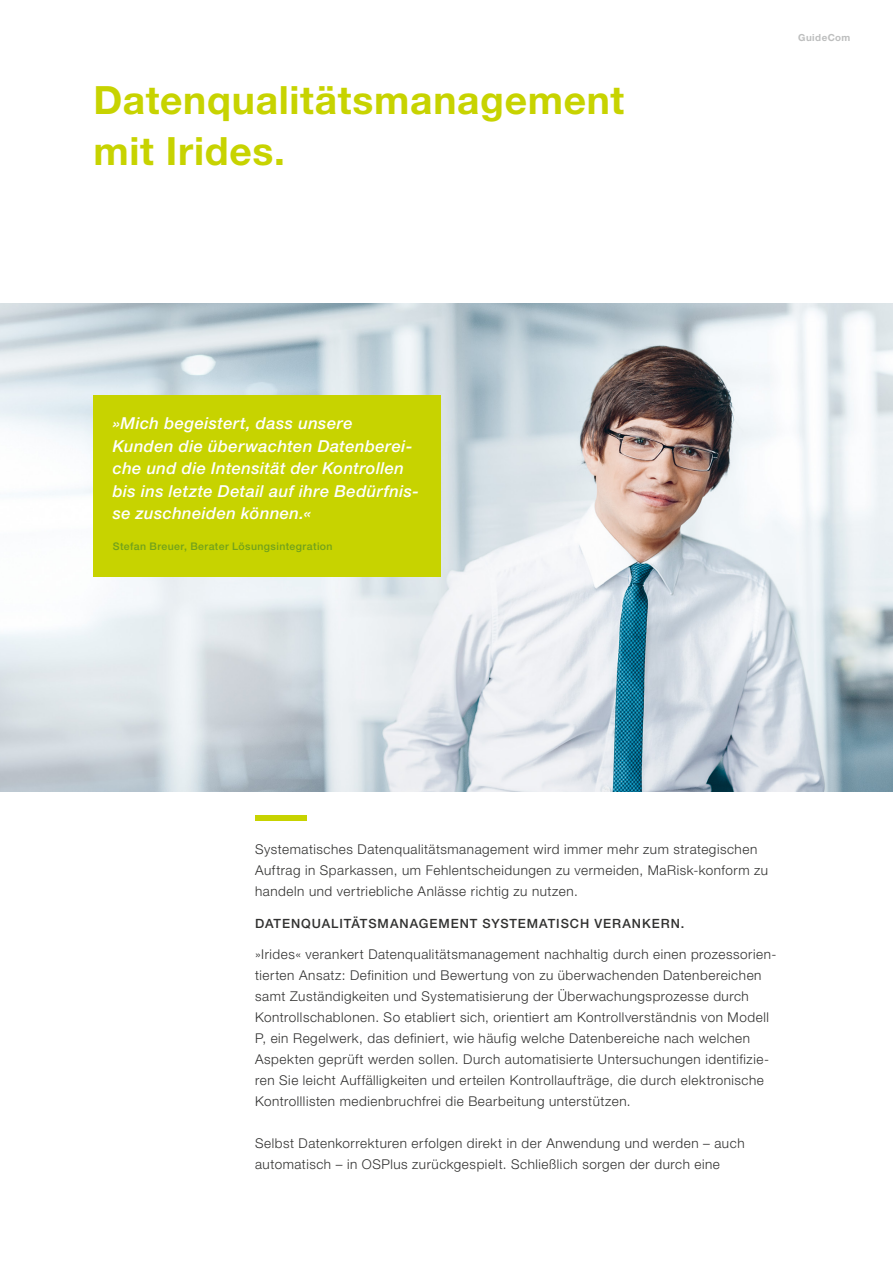
<style>
.page{position:relative;width:893px;height:1263px;background:#fff}
.page>*{position:absolute;margin:0;border:0;box-sizing:border-box;transform-origin:0 0}
.t1{font:700 39px/51px "Helvetica Neue LT Std";letter-spacing:.02em;color:#c7d300}
.t2{font:italic 500 16.5px/22.5px "Helvetica Neue LT Std";letter-spacing:.025em;color:#fff}
.t3{font:300 13.5px/21px "Helvetica Neue LT Std";letter-spacing:.04em;color:#313130}
.t4{font:500 12.75px "Helvetica Neue LT Std";letter-spacing:.075em;color:#313130}
.t5{font:500 10.5px "Helvetica Neue LT Std";letter-spacing:.04em;color:#70a11c}
.t6{font:700 9.75px "Helvetica Neue LT Std";letter-spacing:.045em;color:#bdbebe}
</style>
<div class="page">
<img style="left:0;top:303px;width:893px;height:488px">
<div style="left:255px;top:816px;width:51px;height:5px;background:#c7d300"></div>
<div style="left:94px;top:395px;width:347px;height:182px;background:#c7d300"></div>
<h1 class="t1" style="left:94px;top:74px;width:532px">Datenqualitätsmanagement mit Irides.</h1>
<p class="t2" style="left:113px;top:412px;width:308px">»Mich begeistert, dass unsere<br>Kunden die überwachten Datenberei&shy;che und die Intensität der Kontrollen bis ins letzte Detail auf ihre Bedürfnis&shy;se zuschneiden können.«</p>
<p class="t5" style="left:113px;top:540px;width:221px">Stefan Breuer, Berater Lösungsintegration</p>
<p class="t6" style="left:798px;top:31px;width:54px">GuideCom</p>
<p class="t3" style="left:255px;top:839px;width:515px">Systematisches Datenqualitätsmanagement wird immer mehr zum strategischen<br>Auftrag in Sparkassen, um Fehlentscheidungen zu vermeiden, MaRisk-konform zu handeln und vertriebliche Anlässe richtig zu nutzen.</p>
<p class="t4" style="left:255px;top:916px;width:431px">DATENQUALITÄTSMANAGEMENT SYSTEMATISCH VERANKERN.</p>
<p class="t3" style="left:255px;top:944px;width:523px">»Irides« verankert Datenqualitätsmanagement nachhaltig durch einen prozessorien&shy;tierten Ansatz: Definition und Bewertung von zu überwachenden Datenbereichen samt Zuständigkeiten und Systematisierung der Überwachungsprozesse durch Kontrollschablonen. So etabliert sich, orientiert am Kontrollverständnis von Modell P, ein Regelwerk, das definiert, wie häufig welche Datenbereiche nach welchen Aspekten geprüft werden sollen. Durch automatisierte Untersuchungen identifizie&shy;ren Sie leicht Auffälligkeiten und erteilen Kontrollaufträge, die durch elektronische Kontrolllisten medienbruchfrei die Bearbeitung unterstützen.</p>
<p class="t3" style="left:255px;top:1133px;width:491px">Selbst Datenkorrekturen erfolgen direkt in der Anwendung und werden – auch automatisch – in OSPlus zurückgespielt. Schließlich sorgen der durch eine</p>
</div>
